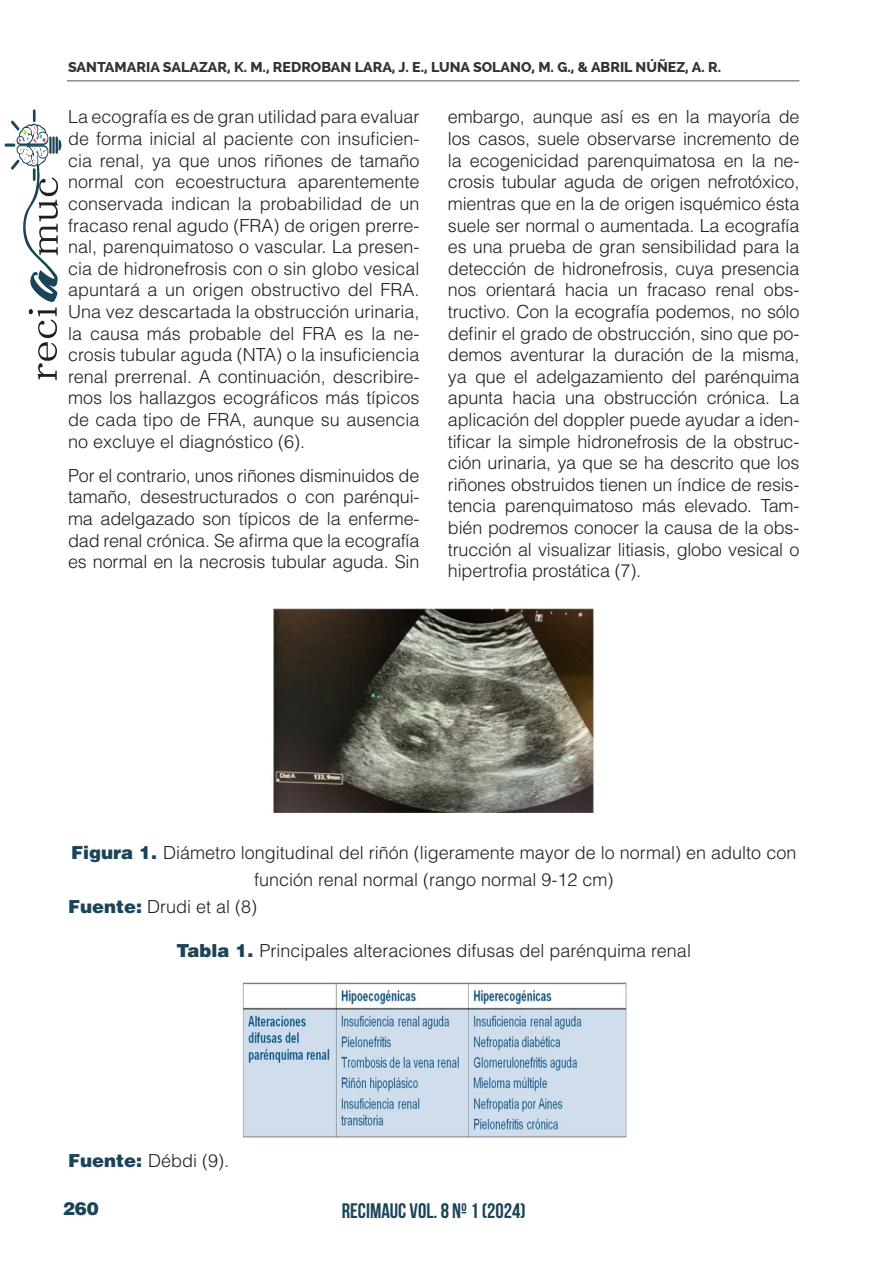
<style>
.page{position:relative;width:893px;height:1263px;background:#fff}
.page>*{position:absolute;margin:0;border:0;box-sizing:border-box;transform-origin:0 0}
.t1{font:700 21px "Bebas Neue";color:#1a4458}
.t2{font:300 18px/21.6px "Helvetica LT Std";color:#231f20;text-align:justify}
.t3{font:900 18px "Helvetica LT Std";color:#1a4458}
.t4{font:800 14.25px "Raleway";color:#333}
.s1{font-weight:900;color:#1a4458}
</style>
<div class="page">
<hr style="left:67px;top:80px;width:732px;height:1px;background:#545557">
<svg style="left:5px;top:109px;width:57px;height:271px"></svg>
<img style="left:273px;top:608px;width:322px;height:205px">
<img style="left:242px;top:982px;width:385px;height:156px">
<p class="t4" style="left:68px;top:59px;width:655px">SANTAMARIA SALAZAR, K. M., REDROBAN LARA, J. E., LUNA SOLANO, M. G., &amp; ABRIL NÚÑEZ, A. R.</p>
<p class="t2" style="left:68px;top:106px;width:353px">La ecografía es de gran utilidad para evaluar de forma inicial al paciente con insuficien&shy;cia renal, ya que unos riñones de tamaño normal con ecoestructura aparentemente conservada indican la probabilidad de un fracaso renal agudo (FRA) de origen prerre&shy;nal, parenquimatoso o vascular. La presen&shy;cia de hidronefrosis con o sin globo vesical apuntará a un origen obstructivo del FRA.<br>Una vez descartada la obstrucción urinaria, la causa más probable del FRA es la ne&shy;crosis tubular aguda (NTA) o la insuficiencia renal prerrenal. A continuación, describire&shy;mos los hallazgos ecográficos más típicos de cada tipo de FRA, aunque su ausencia no excluye el diagnóstico (6).</p>
<p class="t2" style="left:68px;top:464px;width:353px">Por el contrario, unos riñones disminuidos de tamaño, desestructurados o con parénqui&shy;ma adelgazado son típicos de la enferme&shy;dad renal crónica. Se afirma que la ecografía es normal en la necrosis tubular aguda. Sin</p>
<p class="t2" style="left:448px;top:106px;width:353px">embargo, aunque así es en la mayoría de los casos, suele observarse incremento de la ecogenicidad parenquimatosa en la ne&shy;crosis tubular aguda de origen nefrotóxico, mientras que en la de origen isquémico ésta suele ser normal o aumentada. La ecografía es una prueba de gran sensibilidad para la detección de hidronefrosis, cuya presencia nos orientará hacia un fracaso renal obs&shy;tructivo. Con la ecografía podemos, no sólo definir el grado de obstrucción, sino que po&shy;demos aventurar la duración de la misma, ya que el adelgazamiento del parénquima apunta hacia una obstrucción crónica. La aplicación del doppler puede ayudar a iden&shy;tificar la simple hidronefrosis de la obstruc&shy;ción urinaria, ya que se ha descrito que los riñones obstruidos tienen un índice de resis&shy;tencia parenquimatoso más elevado. Tam&shy;bién podremos conocer la causa de la obs&shy;trucción al visualizar litiasis, globo vesical o hipertrofia prostática (7).</p>
<p class="t2" style="left:71px;top:839px;width:727px;line-height:27px;text-align:center"><span class="s1">Figura 1.</span> Diámetro longitudinal del riñón (ligeramente mayor de lo normal) en adulto con función renal normal (rango normal 9-12 cm)</p>
<p class="t2" style="left:68px;top:896px;width:191px"><span class="s1">Fuente:</span> Drudi et al (8)</p>
<p class="t2" style="left:176px;top:939px;width:516px"><span class="s1">Tabla 1.</span> Principales alteraciones difusas del parénquima renal</p>
<p class="t2" style="left:68px;top:1150px;width:163px"><span class="s1">Fuente:</span> Débdi (9).</p>
<p class="t3" style="left:63px;top:1197px;width:38px">260</p>
<p class="t1" style="left:342px;top:1199px;width:185px">RECIMAUC VOL. 8 Nº 1 (2024)</p>
</div>
